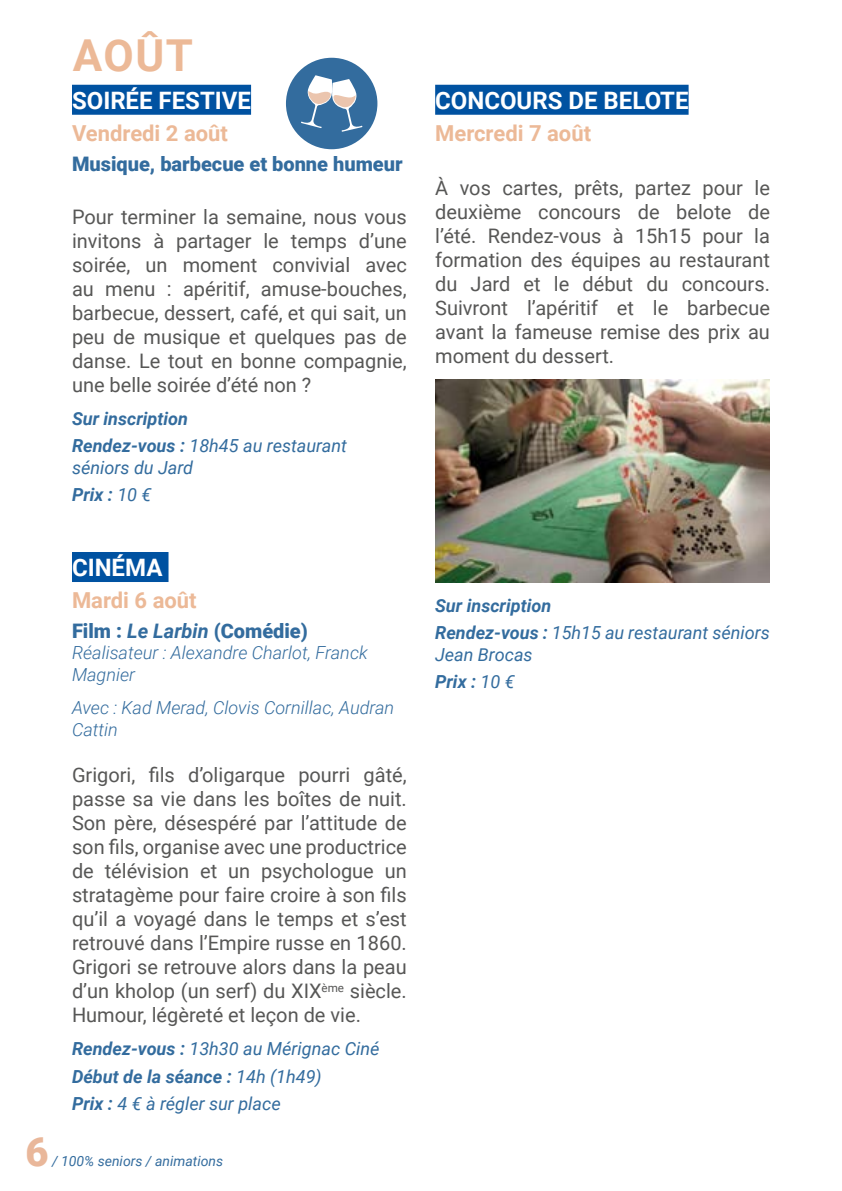
<style>
.page{position:relative;width:842px;height:1191px;background:#fff}
.page>*{position:absolute;margin:0;border:0;box-sizing:border-box;transform-origin:0 0}
.t1{font:700 44px "Roboto";color:#ecb997}
.t2{font:900 40px "Roboto";color:#e9b79a}
.t3{font:700 24px "Roboto";color:#fff}
.t4{font:700 22px "Roboto";color:#ecb997}
.t5{font:20px/24px "Roboto";color:#575756;text-align:justify}
.t6{font:900 20px "Roboto";color:#336c9e}
.t7{font:italic 18px/27.2px "Roboto";color:#336c9e}
.t8{font:italic 700 18px/27.2px "Roboto";color:#336c9e}
.t9{font:italic 300 18px/21.6px "Roboto";color:#336c9e}
.t10{font:italic 14px "Roboto";color:#336c9e}
.s1{font-weight:400}
.s2{font-weight:700}
.s3{font-weight:700;font-style:italic}
</style>
<div class="page">
<svg style="left:286px;top:58px;width:91px;height:91px"></svg>
<div style="left:72px;top:85px;width:179px;height:30px;background:#0052a1"></div>
<div style="left:72px;top:552px;width:97px;height:30px;background:#0052a1"></div>
<div style="left:435px;top:85px;width:254px;height:30px;background:#0052a1"></div>
<img style="left:435px;top:380px;width:335px;height:203px">
<h1 class="t1" style="left:73px;top:25px;width:122px">AOÛT</h1>
<p class="t3" style="left:72px;top:83px;width:181px">SOIRÉE FESTIVE</p>
<p class="t4" style="left:72px;top:118px;width:158px">Vendredi 2 août</p>
<p class="t6" style="left:72px;top:149px;width:332px">Musique, barbecue et bonne humeur</p>
<p class="t5" style="left:72px;top:204px;width:336px">Pour terminer la semaine, nous vous invitons à partager le temps d’une soirée, un moment convivial avec au menu : apéritif, amuse-bouches, barbecue, dessert, café, et qui sait, un peu de musique et quelques pas de danse. Le tout en bonne compagnie, une belle soirée d’été non ?</p>
<p class="t8" style="left:72px;top:404px;width:276px">Sur inscription<br>Rendez-vous : <span class="s1">18h45 au restaurant</span></p>
<p class="t7" style="left:72px;top:453px;width:123px">séniors du Jard<br><span class="s2">Prix :</span> 10 €</p>
<p class="t3" style="left:72px;top:550px;width:92px">CINÉMA</p>
<p class="t4" style="left:72px;top:585px;width:126px">Mardi 6 août</p>
<p class="t6" style="left:72px;top:616px;width:237px">Film : <span class="s3">Le Larbin</span> (Comédie)</p>
<p class="t9" style="left:72px;top:641px;width:297px">Réalisateur : Alexandre Charlot, Franck<br>Magnier</p>
<p class="t9" style="left:72px;top:696px;width:324px">Avec : Kad Merad, Clovis Cornillac, Audran<br>Cattin</p>
<p class="t5" style="left:72px;top:762px;width:336px">Grigori, fils d’oligarque pourri gâté, passe sa vie dans les boîtes de nuit.<br>Son père, désespéré par l’attitude de son fils, organise avec une productrice de télévision et un psychologue un stratagème pour faire croire à son fils qu’il a voyagé dans le temps et s’est retrouvé dans l’Empire russe en 1860.<br>Grigori se retrouve alors dans la peau d’un kholop (un serf) du XIX<sup>ème</sup> siècle.<br>Humour, légèreté et leçon de vie.</p>
<p class="t7" style="left:72px;top:1034px;width:309px"><span class="s2">Rendez-vous :</span> 13h30 au Mérignac Ciné<br><span class="s2">Début de la séance :</span> 14h (1h49)<br><span class="s2">Prix :</span> 4 € à régler sur place</p>
<h2 class="t2" style="left:26px;top:1123px;width:25px">6</h2>
<p class="t10" style="left:52px;top:1150px;width:173px">/ 100% seniors / animations</p>
<p class="t3" style="left:435px;top:83px;width:255px">CONCOURS DE BELOTE</p>
<p class="t4" style="left:435px;top:118px;width:157px">Mercredi 7 août</p>
<p class="t5" style="left:435px;top:175px;width:336px">À vos cartes, prêts, partez pour le deuxième concours de belote de l’été. Rendez-vous à 15h15 pour la formation des équipes au restaurant du Jard et le début du concours.<br>Suivront l’apéritif et le barbecue avant la fameuse remise des prix au moment du dessert.</p>
<p class="t8" style="left:435px;top:591px;width:336px">Sur inscription<br>Rendez-vous : <span class="s1">15h15 au restaurant séniors</span></p>
<p class="t7" style="left:435px;top:640px;width:99px">Jean Brocas<br><span class="s2">Prix :</span> 10 €</p>
</div>
